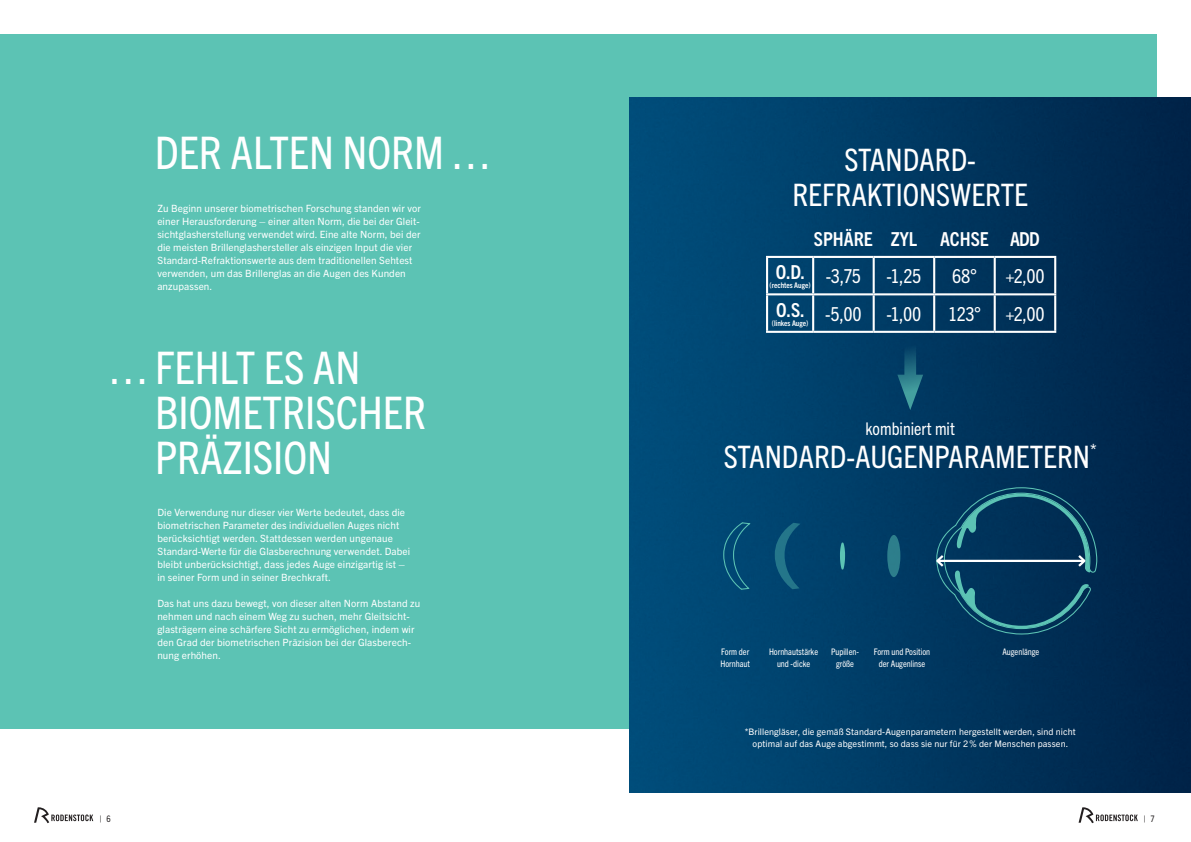
<style>
.page{position:relative;width:1191px;height:842px;background:#fff}
.page>*{position:absolute;margin:0;border:0;box-sizing:border-box;transform-origin:0 0}
.t1{font:condensed 45px/45px "Trade Gothic Next LT Pro";color:#fff}
.t2{font:condensed 31px/35px "Trade Gothic Next LT Pro";color:#fff;text-align:center}
.t3{font:condensed 19.3px "Trade Gothic Next LT Pro";letter-spacing:-.005em;color:#fff}
.t4{font:700 condensed 19.3px "Trade Gothic Next LT Pro";color:#fff}
.t5{font:condensed 17.5px "Trade Gothic Next LT Pro";color:#fff}
.t6{font:10px/13px "Trade Gothic Next LT Pro";letter-spacing:.01em;color:#fff}
.t7{font:9px/12px "Trade Gothic Next LT Pro";letter-spacing:.01em;color:#fff;text-align:center}
.t8{font:condensed 9px/12px "Trade Gothic Next LT Pro";color:#fff;text-align:center}
.t9{font:condensed 9px "Trade Gothic Next LT Pro";color:#231f20}
.t10{font:700 condensed 7.8px "Trade Gothic Next LT Pro";color:#fff}
</style>
<div class="page">
<div style="left:0;top:34px;width:1157px;height:695px;background:#5cc3b4"></div>
<img style="left:629px;top:98px;width:562px;height:694px">
<svg style="left:723px;top:522px;width:27px;height:68px;background:#085279"></svg>
<svg style="left:774px;top:523px;width:26px;height:66px;background:#0c5578"></svg>
<svg style="left:840px;top:542px;width:5px;height:28px"></svg>
<div style="left:887px;top:535px;width:13px;height:42px;background:#2d7e8c;border-radius:50%"></div>
<svg style="left:934px;top:487px;width:163px;height:147px;background:#0d4263"></svg>
<svg style="left:904px;top:337px;width:12px;height:38px"></svg>
<svg style="left:897px;top:375px;width:26px;height:35px"></svg>
<hr style="left:766px;top:256px;width:47px;height:2px;background:#fff">
<hr style="left:766px;top:258px;width:2px;height:35px;background:#fff">
<hr style="left:813px;top:256px;width:60px;height:2px;background:#fff">
<hr style="left:812px;top:258px;width:2px;height:35px;background:#fff">
<hr style="left:873px;top:256px;width:61px;height:2px;background:#fff">
<hr style="left:872px;top:258px;width:2px;height:35px;background:#fff">
<hr style="left:934px;top:256px;width:60px;height:2px;background:#fff">
<hr style="left:933px;top:258px;width:2px;height:35px;background:#fff">
<hr style="left:994px;top:256px;width:62px;height:2px;background:#fff">
<hr style="left:993px;top:258px;width:2px;height:35px;background:#fff">
<hr style="left:1054px;top:258px;width:2px;height:35px;background:#fff">
<hr style="left:766px;top:293px;width:47px;height:2px;background:#fff">
<hr style="left:766px;top:295px;width:2px;height:36px;background:#fff">
<hr style="left:813px;top:293px;width:60px;height:2px;background:#fff">
<hr style="left:812px;top:295px;width:2px;height:36px;background:#fff">
<hr style="left:873px;top:293px;width:61px;height:2px;background:#fff">
<hr style="left:872px;top:295px;width:2px;height:36px;background:#fff">
<hr style="left:934px;top:293px;width:60px;height:2px;background:#fff">
<hr style="left:933px;top:295px;width:2px;height:36px;background:#fff">
<hr style="left:994px;top:293px;width:62px;height:2px;background:#fff">
<hr style="left:993px;top:295px;width:2px;height:36px;background:#fff">
<hr style="left:1054px;top:295px;width:2px;height:36px;background:#fff">
<hr style="left:766px;top:331px;width:47px;height:2px;background:#fff">
<hr style="left:813px;top:331px;width:60px;height:2px;background:#fff">
<hr style="left:873px;top:331px;width:61px;height:2px;background:#fff">
<hr style="left:934px;top:331px;width:60px;height:2px;background:#fff">
<hr style="left:994px;top:331px;width:62px;height:2px;background:#fff">
<svg style="left:34px;top:807px;width:59px;height:16px"></svg>
<svg style="left:1078px;top:807px;width:59px;height:16px"></svg>
<h1 class="t1" style="left:155px;top:128px;width:337px">DER ALTEN NORM …</h1>
<p class="t6" style="left:157px;top:201px;width:265px">Zu Beginn unserer biometrischen Forschung standen wir vor einer Herausforderung – einer alten Norm, die bei der Gleit&shy;sichtglasherstellung verwendet wird. Eine alte Norm, bei der die meisten Brillenglashersteller als einzigen Input die vier Standard-Refraktionswerte aus dem traditionellen Sehtest verwenden, um das Brillenglas an die Augen des Kunden anzupassen.</p>
<h1 class="t1" style="left:155px;top:342px;width:272px;text-indent:-45px">… FEHLT ES AN<br>BIOMETRISCHER<br>PRÄZISION</h1>
<p class="t6" style="left:157px;top:505px;width:254px">Die Verwendung nur dieser vier Werte bedeutet, dass die biometrischen Parameter des individuellen Auges nicht berücksichtigt werden. Stattdessen werden ungenaue Standard-Werte für die Glasberechnung verwendet. Dabei bleibt unberücksichtigt, dass jedes Auge einzigartig ist – in seiner Form und in seiner Brechkraft.</p>
<p class="t6" style="left:157px;top:596px;width:264px">Das hat uns dazu bewegt, von dieser alten Norm Abstand zu nehmen und nach einem Weg zu suchen, mehr Gleitsicht&shy;glasträgern eine schärfere Sicht zu ermöglichen, indem wir den Grad der biometrischen Präzision bei der Glasberech&shy;nung erhöhen.</p>
<h2 class="t2" style="left:792px;top:141px;width:237px">STANDARD-<br>REFRAKTIONSWERTE</h2>
<h3 class="t4" style="left:814px;top:226px;width:227px">SPHÄRE ZYL ACHSE ADD</h3>
<h3 class="t4" style="left:776px;top:259px;width:31px">O.D.</h3>
<p class="t10" style="left:769px;top:280px;width:43px">(rechtes Auge)</p>
<h3 class="t4" style="left:776px;top:296px;width:30px">O.S.</h3>
<p class="t10" style="left:772px;top:318px;width:38px">(linkes Auge)</p>
<h3 class="t3" style="left:825px;top:263px;width:37px">-3,75</h3>
<h3 class="t3" style="left:886px;top:263px;width:36px">-1,25</h3>
<h3 class="t3" style="left:952px;top:263px;width:26px">68°</h3>
<h3 class="t3" style="left:1005px;top:263px;width:41px">+2,00</h3>
<h3 class="t3" style="left:825px;top:300px;width:38px">-5,00</h3>
<h3 class="t3" style="left:886px;top:300px;width:36px">-1,00</h3>
<h3 class="t3" style="left:948px;top:300px;width:34px">123°</h3>
<h3 class="t3" style="left:1005px;top:300px;width:41px">+2,00</h3>
<h3 class="t5" style="left:865px;top:416px;width:91px">kombiniert mit</h3>
<h2 class="t2" style="left:723px;top:437px;width:374px">STANDARD-AUGENPARAMETERN<sup>*</sup></h2>
<p class="t8" style="left:720px;top:646px;width:31px;text-align:left">Form der<br>Hornhaut</p>
<p class="t8" style="left:769px;top:646px;width:51px">Hornhautstärke und -dicke</p>
<p class="t8" style="left:831px;top:646px;width:29px">Pupillen-</p>
<p class="t8" style="left:1002px;top:646px;width:38px">Augenlänge</p>
<p class="t8" style="left:836px;top:658px;width:19px">größe</p>
<p class="t8" style="left:874px;top:646px;width:58px">Form und Position der Augenlinse</p>
<p class="t7" style="left:744px;top:725px;width:333px">*Brillengläser, die gemäß Standard-Augenparametern hergestellt werden, sind nicht optimal auf das Auge abgestimmt, so dass sie nur für 2 % der Menschen passen.</p>
<p class="t9" style="left:100px;top:812px;width:12px">| 6</p>
<p class="t9" style="left:1143px;top:812px;width:12px">| 7</p>
</div>
